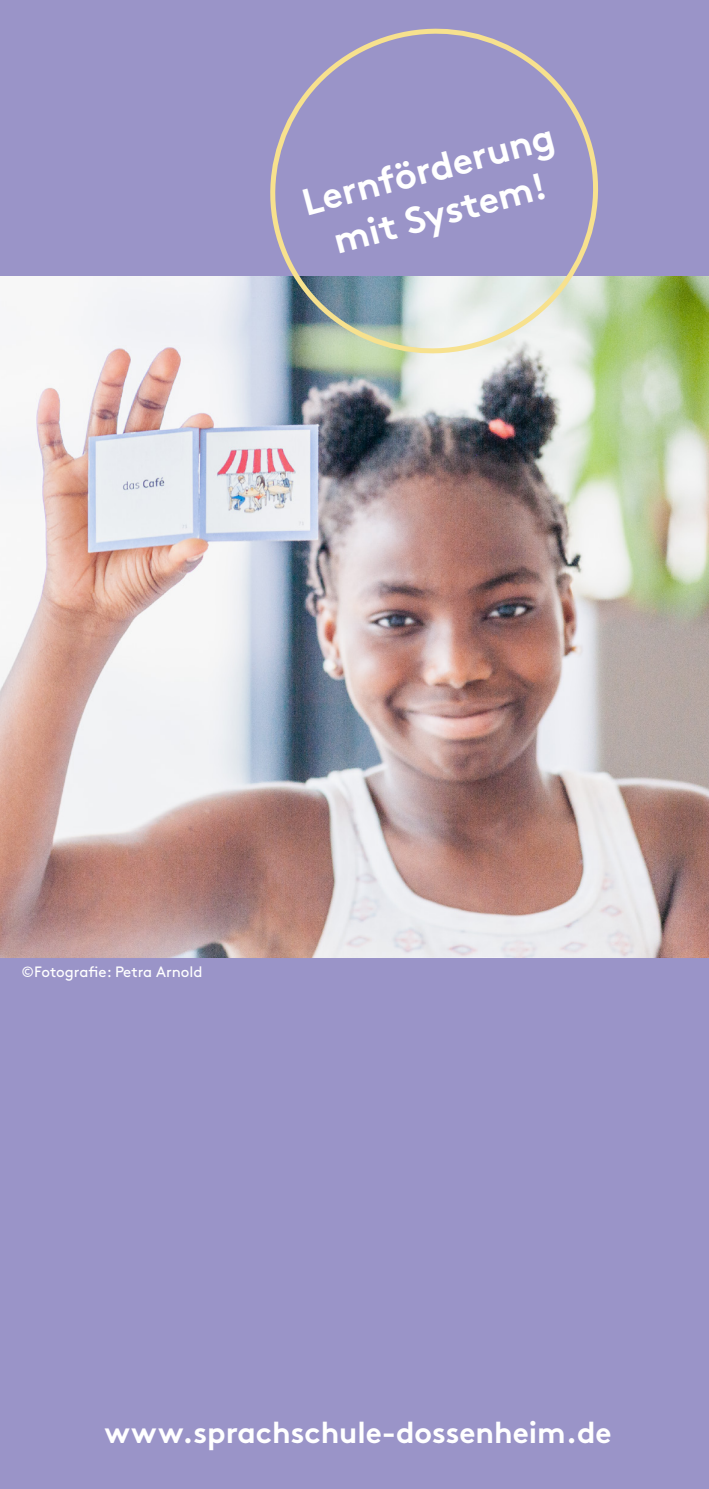
<style>
.page{position:relative;width:709px;height:1489px;background:#fff}
.page>*{position:absolute;margin:0;border:0;box-sizing:border-box;transform-origin:0 0}
.t1{font:700 37.5px/45px "Brown Pro";color:#fff;text-align:center}
.t2{font:700 30px "Brown Pro";color:#fff}
.t3{font:15px "Brown Pro";color:#fff}
</style>
<div class="page">
<div style="left:0;top:943px;width:709px;height:545px;background:#9a94c8"></div>
<div style="left:0;top:0;width:709px;height:276px;background:#9a94c8"></div>
<img style="left:0;top:276px;width:709px;height:681px">
<svg style="left:250px;top:28px;width:368px;height:345px"></svg>
<p class="t1" style="left:296px;top:177px;width:260px;rotate:-15deg">Lernförderung mit System!</p>
<p class="t3" style="left:22px;top:960px;width:182px">©Fotografie: Petra Arnold</p>
<p class="t2" style="left:104px;top:1408px;width:508px">www.sprachschule-dossenheim.de</p>
</div>
